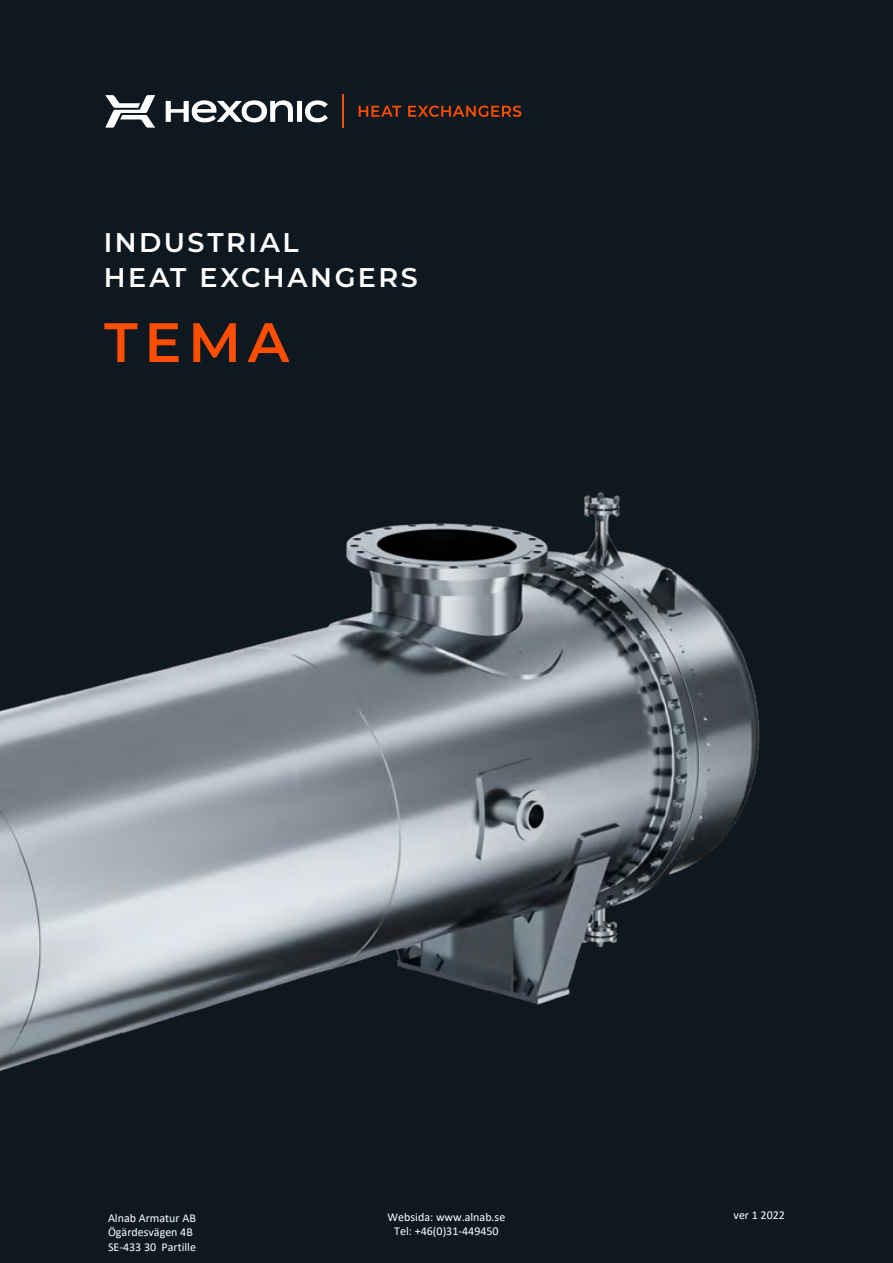
<style>
.page{position:relative;width:893px;height:1263px;background:#0e1821}
.page>*{position:absolute;margin:0;border:0;box-sizing:border-box;transform-origin:0 0}
.t1{font:600 55.5px "Montserrat";color:#ff4e00}
.t2{font:600 27px/35.4px "Montserrat";letter-spacing:.095em;color:#fff}
.t3{font:12px/14.4px "Calibri";color:#fff}
</style>
<div class="page">
<hr style="left:342px;top:94px;width:1px;height:34px;background:#ff4e00">
<svg style="left:359px;top:106px;width:42px;height:11px"></svg>
<svg style="left:408px;top:106px;width:113px;height:11px"></svg>
<svg style="left:166px;top:100px;width:162px;height:22px"></svg>
<svg style="left:105px;top:95px;width:50px;height:33px"></svg>
<img style="left:0;top:492px;width:760px;height:579px">
<h2 class="t2" style="left:104px;top:224px;width:315px">INDUSTRIAL<br>HEAT EXCHANGERS</h2>
<h1 class="t1" style="left:104px;top:305px;width:187px">TEMA</h1>
<p class="t3" style="left:108px;top:1210px;width:89px">Alnab Armatur AB<br>Ögärdesvägen 4B<br>SE-433 30 Partille</p>
<p class="t3" style="left:388px;top:1209px;width:119px;text-align:center">Websida: www.alnab.se<br>Tel: +46(0)31-449450</p>
<p class="t3" style="left:734px;top:1208px;width:53px">ver 1 2022</p>
</div>
